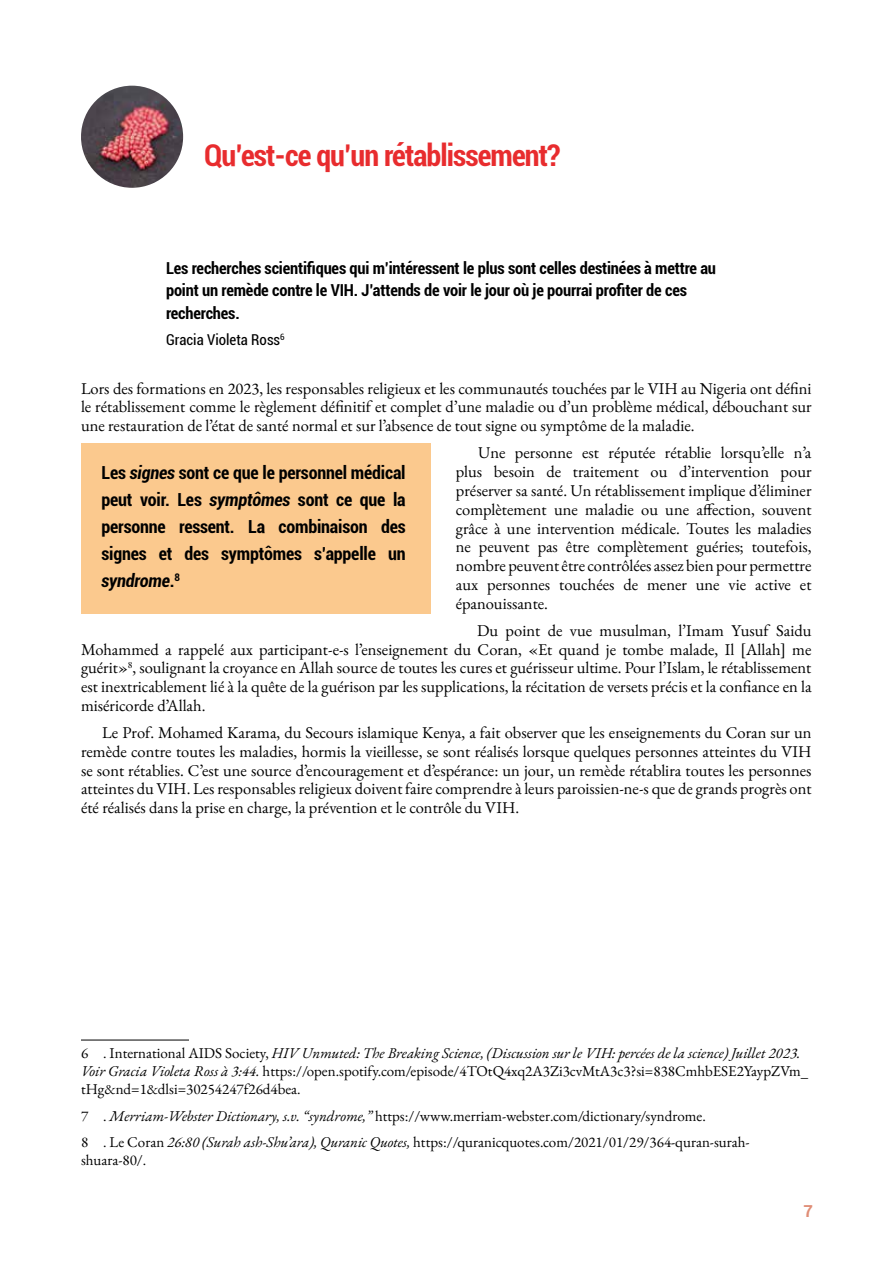
<style>
.page{position:relative;width:893px;height:1263px;background:#fff}
.page>*{position:absolute;margin:0;border:0;box-sizing:border-box;transform-origin:0 0}
.t1{font:700 condensed 30px "Roboto";letter-spacing:-.03em;color:#e82c2e}
.BOX_BLOCK{font:700 condensed 18px/27px "Roboto";letter-spacing:-.01em;color:#000;text-align:justify}
.Paragraph_-_Indent{font:16.5px/18.8px "EB Garamond";color:#000;text-align:justify}
.Paragraph_-_No_indent{font:16.5px/18.8px "EB Garamond";color:#000;text-align:justify}
.t2{font:700 condensed 16.5px/22.5px "Roboto";letter-spacing:-.01em;color:#000}
.t3{font:700 16.5px "Roboto";color:#e08d76}
.Footnote{font:15px/18px "EB Garamond";color:#000}
.Quote_credit{font:condensed 15px "Roboto";color:#000}
.s1{font-style:italic}
</style>
<div class="page">
<hr style="left:81px;top:1040px;width:108px;height:1px;background:#000">
<img style="left:81px;top:86px;width:102px;height:102px;border-radius:51px">
<div style="left:81px;top:443px;width:349px;height:171px;background:#fbc98e"></div>
<h3 class="t1" style="left:204px;top:135px;width:358px">Qu’est-ce qu’un rétablissement?</h3>
<p class="t2" style="left:166px;top:256px;width:551px">Les recherches scientifiques qui m’intéressent le plus sont celles destinées à mettre au point un remède contre le VIH. J’attends de voir le jour où je pourrai profiter de ces recherches.</p>
<p class="Quote_credit" style="left:166px;top:329px;width:120px">Gracia Violeta Ross<sup>6</sup></p>
<p class="Paragraph_-_No_indent" style="left:81px;top:379px;width:732px">Lors des formations en 2023, les responsables religieux et les communautés touchées par le VIH au Nigeria ont défini le rétablissement comme le règlement définitif et complet d’une maladie ou d’un problème médical, débouchant sur une restauration de l’état de santé normal et sur l’absence de tout signe ou symptôme de la maladie.<sup>7</sup></p>
<p class="Paragraph_-_Indent" style="left:456px;top:444px;width:357px;text-indent:22px">Une personne est réputée rétablie lorsqu’elle n’a plus besoin de traitement ou d’intervention pour préserver sa santé. Un rétablissement implique d’éliminer complètement une maladie ou une affection, souvent grâce à une intervention médicale. Toutes les maladies ne peuvent pas être complètement guéries; toutefois, nombre peuvent être contrôlées assez bien pour permettre aux personnes touchées de mener une vie active et épanouissante.</p>
<p class="Paragraph_-_Indent" style="left:81px;top:621px;width:732px;text-indent:396px">Du point de vue musulman, l’Imam Yusuf Saidu Mohammed a rappelé aux participant-e-s l’enseignement du Coran, «Et quand je tombe malade, Il [Allah] me guérit»<sup>8</sup>, soulignant la croyance en Allah source de toutes les cures et guérisseur ultime. Pour l’Islam, le rétablissement est inextricablement lié à la quête de la guérison par les supplications, la récitation de versets précis et la confiance en la miséricorde d’Allah.</p>
<p class="Paragraph_-_Indent" style="left:81px;top:723px;width:732px;text-indent:21px">Le Prof. Mohamed Karama, du Secours islamique Kenya, a fait observer que les enseignements du Coran sur un remède contre toutes les maladies, hormis la vieillesse, se sont réalisés lorsque quelques personnes atteintes du VIH se sont rétablies. C’est une source d’encouragement et d’espérance: un jour, un remède rétablira toutes les personnes atteintes du VIH. Les responsables religieux doivent faire comprendre à leurs paroissien-ne-s que de grands progrès ont été réalisés dans la prise en charge, la prévention et le contrôle du VIH.</p>
<p class="BOX_BLOCK" style="left:102px;top:458px;width:306px">Les <span class="s1">signes</span> sont ce que le personnel médical peut voir. Les <span class="s1">symptômes</span> sont ce que la personne ressent. La combinaison des signes et des symptômes s’appelle un <span class="s1">syndrome</span>.<sup>8</sup></p>
<p class="Footnote" style="left:81px;top:1044px;width:729px">6 . International AIDS Society, <span class="s1">HIV Unmuted: The Breaking Science, (Discussion sur le VIH: percées de la science) Juillet 2023.<br>Voir Gracia Violeta Ross à 3:44.</span> https://open.spotify.com/episode/4TOtQ4xq2A3Zi3cvMtA3c3?si=838CmhbESE2YaypZVm_ tHg&amp;nd=1&amp;dlsi=30254247f26d4bea.</p>
<p class="Footnote" style="left:81px;top:1106px;width:626px">7 . <span class="s1">Merriam-Webster Dictionary, s.v. “syndrome,”</span> https://www.merriam-webster.com/dictionary/syndrome.</p>
<p class="Footnote" style="left:81px;top:1133px;width:670px">8 . Le Coran <span class="s1">26:80 (Surah ash-Shu’ara), Quranic Quotes,</span> https://quranicquotes.com/2021/01/29/364-quran-surah&shy;shuara-80/.</p>
<p class="t3" style="left:803px;top:1199px;width:11px">7</p>
</div>
